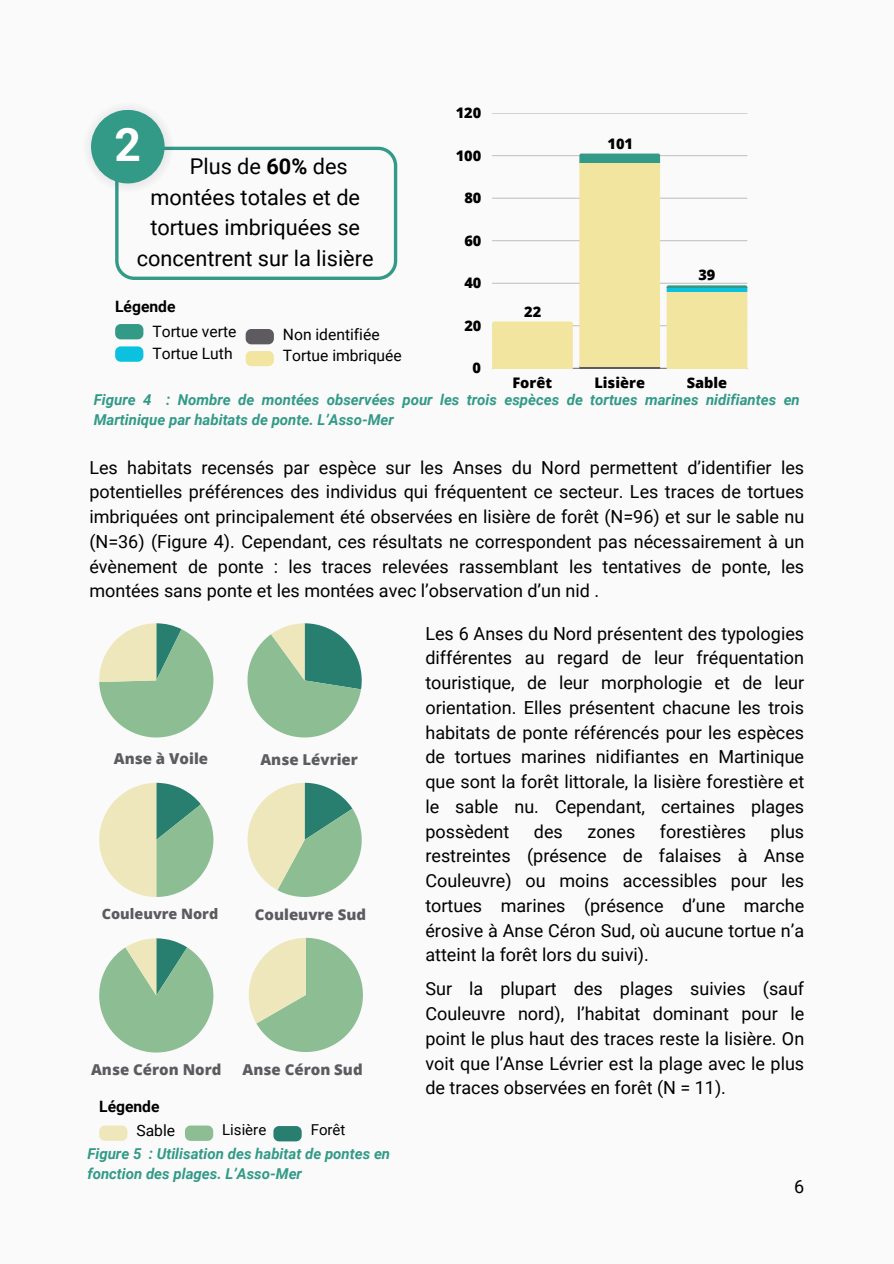
<style>
.page{position:relative;width:894px;height:1264px;background:#fff}
.page>*{position:absolute;margin:0;border:0;box-sizing:border-box;transform-origin:0 0}
.t1{font:700 46.2px "Roboto";color:#fff}
.t2{font:21.75px "Roboto";color:#000}
.t3{font:18px/24.8px "Roboto";color:#000;text-align:justify}
.t4{font:15.6px "Roboto";color:#000}
.t5{font:700 15.6px "Roboto";color:#000}
.t6{font:italic 700 15px/20.2px "Roboto";color:#329a87}
.t7{font:800 15px "Open Sans";color:#5d5b5f}
.t8{font:15px "Roboto";color:#000}
.t9{font:800 14.55px "Open Sans";color:#000}
.t10{font:800 14.4px "Open Sans";color:#5d5b5f}
.s1{font-weight:700}
</style>
<div class="page">
<div style="left:0;top:0;width:893px;height:1263px;background:#fafafa"></div>
<hr style="left:492px;top:368px;width:255px;height:1px;background:#000;opacity:.6">
<hr style="left:492px;top:325px;width:255px;height:1px;background:#000;opacity:.25">
<hr style="left:492px;top:283px;width:255px;height:1px;background:#cacaca">
<hr style="left:492px;top:240px;width:255px;height:1px;background:#c9c9c9">
<hr style="left:492px;top:198px;width:255px;height:1px;background:#cecece">
<hr style="left:492px;top:155px;width:255px;height:1px;background:#c7c7c7">
<hr style="left:492px;top:113px;width:255px;height:1px;background:#d1d1d1">
<div style="left:492px;top:321px;width:80px;height:47px;background:#f2e5a0"></div>
<div style="left:579px;top:153px;width:81px;height:215px;background:#f2e5a0"></div>
<svg style="left:666px;top:285px;width:81px;height:83px;background:#e1e1a3"></svg>
<div style="left:115px;top:324px;width:28px;height:15px;background:#329a87;border-radius:6px"></div>
<div style="left:115px;top:346px;width:28px;height:16px;background:#0cc0df;border-radius:6px"></div>
<div style="left:245px;top:351px;width:29px;height:15px;background:#f2e5a0;border-radius:6px"></div>
<div style="left:245px;top:329px;width:29px;height:15px;background:#5d5b5f;border-radius:6px"></div>
<svg style="left:89px;top:108px;width:308px;height:171px"></svg>
<div style="left:91px;top:110px;width:73px;height:73px;background:#329a87;border-radius:50%"></div>
<svg style="left:249px;top:937px;width:114px;height:115px"></svg>
<svg style="left:99px;top:938px;width:114px;height:114px"></svg>
<svg style="left:247px;top:782px;width:114px;height:115px"></svg>
<svg style="left:99px;top:782px;width:114px;height:115px"></svg>
<svg style="left:247px;top:623px;width:114px;height:114px"></svg>
<svg style="left:99px;top:623px;width:114px;height:114px"></svg>
<div style="left:273px;top:1125px;width:28px;height:16px;background:#287f6f;border-radius:6px"></div>
<div style="left:185px;top:1125px;width:28px;height:15px;background:#8cbd93;border-radius:6px"></div>
<div style="left:99px;top:1125px;width:28px;height:15px;background:#efe7bc;border-radius:6px"></div>
<h3 class="t1" style="left:114px;top:118px;width:28px">2</h3>
<p class="t2" style="left:190px;top:154px;width:159px">Plus de <span class="s1">60%</span> des</p>
<p class="t2" style="left:150px;top:185px;width:211px">montées totales et de</p>
<p class="t2" style="left:150px;top:215px;width:211px">tortues imbriquées se</p>
<p class="t2" style="left:137px;top:245px;width:238px">concentrent sur la lisière</p>
<p class="t5" style="left:115px;top:297px;width:62px">Légende</p>
<h1 class="t4" style="left:152px;top:322px;width:85px">Tortue verte</h1>
<h3 class="t4" style="left:152px;top:345px;width:82px">Tortue Luth</h3>
<p class="t4" style="left:283px;top:325px;width:98px">Non identifiée</p>
<p class="t4" style="left:283px;top:346px;width:120px">Tortue imbriquée</p>
<p class="t9" style="left:455px;top:103px;width:27px">120</p>
<p class="t9" style="left:455px;top:145px;width:27px">100</p>
<p class="t9" style="left:464px;top:188px;width:19px">80</p>
<p class="t9" style="left:464px;top:230px;width:19px">60</p>
<p class="t9" style="left:464px;top:273px;width:19px">40</p>
<p class="t9" style="left:464px;top:315px;width:19px">20</p>
<p class="t9" style="left:472px;top:358px;width:10px">0</p>
<p class="t9" style="left:524px;top:301px;width:19px">22</p>
<p class="t9" style="left:607px;top:133px;width:27px">101</p>
<p class="t9" style="left:698px;top:265px;width:19px">39</p>
<p class="t9" style="left:512px;top:372px;width:41px">Forêt</p>
<p class="t9" style="left:594px;top:372px;width:52px">Lisière</p>
<p class="t9" style="left:686px;top:372px;width:42px">Sable</p>
<p class="t6" style="left:94px;top:390px;width:707px">Figure 4 : Nombre de montées observées pour les trois espèces de tortues marines nidifiantes en<br>Martinique par habitats de ponte. L’Asso-Mer</p>
<h3 class="t3" style="left:89px;top:455px;width:716px">Les habitats recensés par espèce sur les Anses du Nord permettent d’identifier les potentielles préférences des individus qui fréquentent ce secteur. Les traces de tortues imbriquées ont principalement été observées en lisière de forêt (N=96) et sur le sable nu (N=36) (Figure 4). Cependant, ces résultats ne correspondent pas nécessairement à un évènement de ponte : les traces relevées rassemblant les tentatives de ponte, les montées sans ponte et les montées avec l’observation d’un nid .</h3>
<h3 class="t7" style="left:114px;top:748px;width:96px">Anse à Voile</h3>
<h3 class="t7" style="left:260px;top:748px;width:99px">Anse Lévrier</h3>
<p class="t10" style="left:102px;top:903px;width:118px">Couleuvre Nord</p>
<p class="t7" style="left:255px;top:904px;width:113px">Couleuvre Sud</p>
<p class="t7" style="left:91px;top:1058px;width:132px">Anse Céron Nord</p>
<p class="t7" style="left:242px;top:1058px;width:121px">Anse Céron Sud</p>
<p class="t5" style="left:99px;top:1097px;width:62px">Légende</p>
<p class="t4" style="left:136px;top:1121px;width:40px">Sable</p>
<h3 class="t8" style="left:222px;top:1120px;width:46px">Lisière</h3>
<p class="t8" style="left:310px;top:1120px;width:36px">Forêt</p>
<h3 class="t6" style="left:87px;top:1143px;width:304px">Figure 5 : Utilisation des habitat de pontes en fonction des plages. L’Asso-Mer</h3>
<h2 class="t3" style="left:425px;top:621px;width:380px">Les 6 Anses du Nord présentent des typologies différentes au regard de leur fréquentation touristique, de leur morphologie et de leur orientation. Elles présentent chacune les trois habitats de ponte référencés pour les espèces de tortues marines nidifiantes en Martinique que sont la forêt littorale, la lisière forestière et le sable nu. Cependant, certaines plages possèdent</h2>
<h2 class="t3" style="left:534px;top:819px;width:30px">des</h2>
<h2 class="t3" style="left:587px;top:819px;width:49px">zones</h2>
<h2 class="t3" style="left:659px;top:819px;width:88px">forestières</h2>
<h2 class="t3" style="left:425px;top:819px;width:380px;text-indent:345px">plus restreintes (présence de falaises à Anse Couleuvre) ou moins accessibles pour les tortues marines (présence d’une marche érosive à Anse Céron Sud, où aucune tortue n’a atteint la forêt lors du suivi).</h2>
<h3 class="t3" style="left:425px;top:976px;width:380px">Sur la plupart des plages suivies (sauf Couleuvre nord), l’habitat dominant pour le point le plus haut des traces reste la lisière. On voit que l’Anse Lévrier est la plage avec le plus de traces observées en forêt (N = 11).</h3>
<p class="t3" style="left:794px;top:1173px;width:12px">6</p>
</div>
